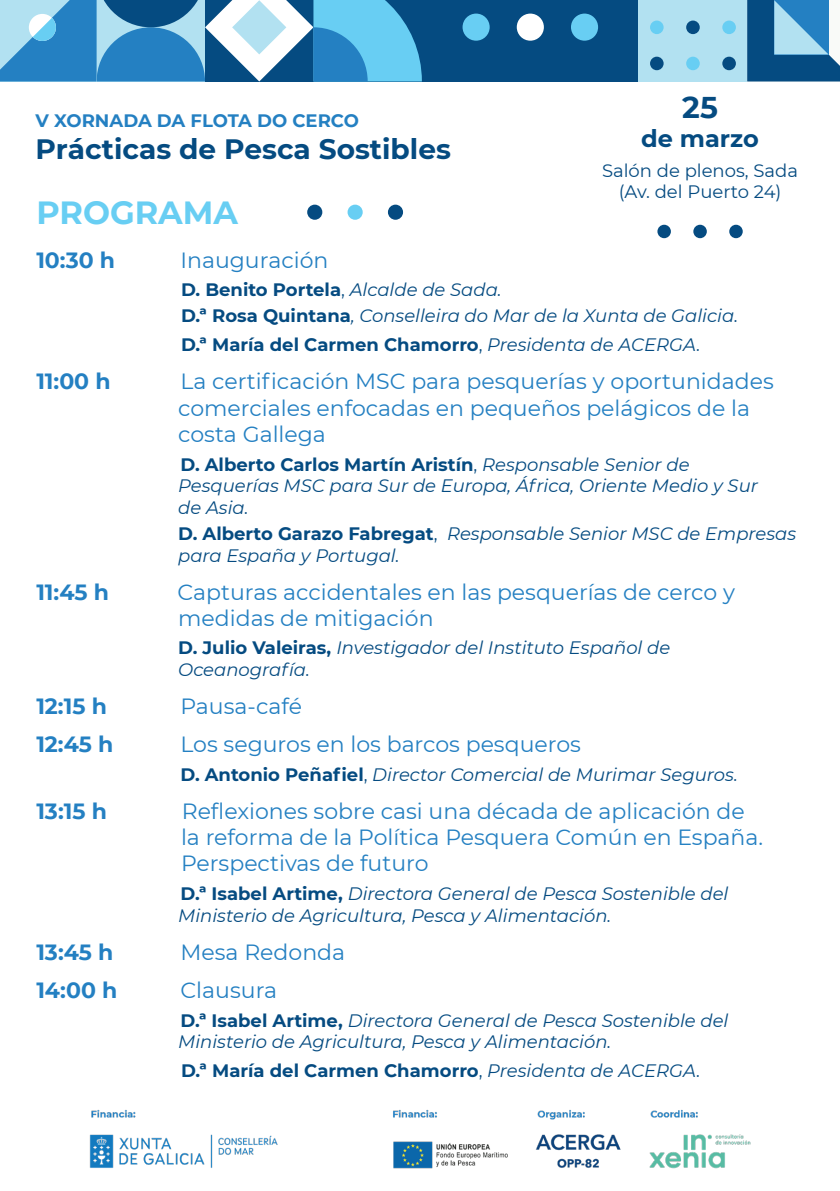
<style>
.page{position:relative;width:840px;height:1191px;background:#fff}
.page>*{position:absolute;margin:0;border:0;box-sizing:border-box;transform-origin:0 0}
.t1{font:700 32px "Montserrat";color:#68cef3}
.t2{font:700 30px "Montserrat";color:#054b81}
.t3{font:700 28px "Montserrat";color:#054b81}
.t4{font:700 24px "Montserrat";color:#054b81}
.t5{font:22px/26.4px "Montserrat";color:#2480c2}
.t6{font:700 22px "Montserrat";color:#2480c2}
.t7{font:italic 18px/21.6px "Montserrat";color:#054b81}
.t8{font:700 18px "Montserrat";color:#054b81}
.t9{font:18px "Montserrat";color:#054b81}
.t10{font:700 18px "Montserrat";color:#2480c2}
.s1{font-weight:400}
.s2{font-weight:400;font-style:italic}
.s3{font-weight:700;font-style:normal}
.s4{font-style:normal}
</style>
<div class="page">
<img style="left:89px;top:1109px;width:662px;height:60px">
<svg style="left:0;top:0;width:421px;height:81px;background:#5ca3cd"></svg>
<div style="left:421px;top:0;width:217px;height:81px;background:#054b81"></div>
<div style="left:516px;top:14px;width:27px;height:27px;background:#fff;border-radius:50%"></div>
<div style="left:570px;top:14px;width:27px;height:27px;background:#68cef3;border-radius:50%"></div>
<div style="left:462px;top:14px;width:27px;height:27px;background:#68cef3;border-radius:50%"></div>
<svg style="left:746px;top:0;width:93px;height:81px;background:#4283af"></svg>
<div style="left:638px;top:0;width:108px;height:81px;background:#b2e1f1"></div>
<div style="left:685px;top:21px;width:14px;height:13px;background:#054b81;border-radius:50%"></div>
<div style="left:722px;top:21px;width:13px;height:13px;background:#68cef3;border-radius:50%"></div>
<div style="left:649px;top:21px;width:14px;height:13px;background:#68cef3;border-radius:50%"></div>
<div style="left:685px;top:57px;width:14px;height:13px;background:#68cef3;border-radius:50%"></div>
<div style="left:722px;top:57px;width:13px;height:13px;background:#054b81;border-radius:50%"></div>
<div style="left:649px;top:57px;width:14px;height:13px;background:#054b81;border-radius:50%"></div>
<div style="left:347px;top:205px;width:15px;height:15px;background:#68cef3;border-radius:50%"></div>
<div style="left:387px;top:205px;width:16px;height:15px;background:#054b81;border-radius:50%"></div>
<div style="left:307px;top:205px;width:15px;height:15px;background:#054b81;border-radius:50%"></div>
<div style="left:693px;top:225px;width:13px;height:13px;background:#054b81;border-radius:50%"></div>
<div style="left:728px;top:225px;width:14px;height:13px;background:#054b81;border-radius:50%"></div>
<div style="left:657px;top:225px;width:13px;height:13px;background:#054b81;border-radius:50%"></div>
<p class="t10" style="left:36px;top:107px;width:325px">V XORNADA DA FLOTA DO CERCO</p>
<p class="t3" style="left:36px;top:129px;width:416px">Prácticas de Pesca Sostibles</p>
<p class="t2" style="left:682px;top:86px;width:37px">25</p>
<p class="t4" style="left:641px;top:121px;width:119px">de marzo</p>
<p class="t9" style="left:601px;top:158px;width:197px">Salón de plenos, Sada</p>
<p class="t9" style="left:618px;top:179px;width:164px">(Av. del Puerto 24)</p>
<p class="t1" style="left:36px;top:190px;width:203px">PROGRAMA</p>
<p class="t6" style="left:36px;top:245px;width:80px">10:30 h</p>
<p class="t5" style="left:180px;top:247px;width:149px">Inauguración</p>
<p class="t8" style="left:181px;top:277px;width:322px">D. Benito Portela<span class="s1">,</span> <span class="s2">Alcalde de Sada.</span></p>
<p class="t7" style="left:181px;top:304px;width:558px"><span class="s3">D.ª Rosa Quintana</span>, Conselleira do Mar de la Xunta de Galicia.</p>
<p class="t8" style="left:181px;top:332px;width:520px">D.ª María del Carmen Chamorro<span class="s1">,</span> <span class="s2">Presidenta de ACERGA.</span></p>
<p class="t6" style="left:36px;top:365px;width:76px">11:00 h</p>
<p class="t5" style="left:180px;top:367px;width:594px">La certificación MSC para pesquerías y oportunidades</p>
<p class="t5" style="left:178px;top:394px;width:573px">comerciales enfocadas en pequeños pelágicos de la costa Gallega</p>
<p class="t8" style="left:180px;top:451px;width:510px">D. Alberto Carlos Martín Aristín<span class="s1">,</span> <span class="s2">Responsable Senior de</span></p>
<p class="t7" style="left:178px;top:474px;width:581px">Pesquerías MSC para Sur de Europa, África, Oriente Medio y Sur</p>
<p class="t7" style="left:178px;top:496px;width:72px">de Asia.</p>
<p class="t7" style="left:178px;top:522px;width:619px"><span class="s3">D. Alberto Garazo Fabregat</span><span class="s4">,</span> Responsable Senior MSC de Empresas para España y Portugal.</p>
<p class="t6" style="left:36px;top:576px;width:74px">11:45 h</p>
<p class="t5" style="left:177px;top:578px;width:558px">Capturas accidentales en las pesquerías de cerco y</p>
<p class="t5" style="left:178px;top:604px;width:257px">medidas de mitigación</p>
<p class="t7" style="left:178px;top:636px;width:493px"><span class="s3">D. Julio Valeiras,</span> Investigador del Instituto Español de<br>Oceanografía.</p>
<p class="t6" style="left:36px;top:690px;width:72px">12:15 h</p>
<p class="t5" style="left:180px;top:692px;width:123px">Pausa-café</p>
<p class="t6" style="left:36px;top:728px;width:79px">12:45 h</p>
<p class="t5" style="left:180px;top:730px;width:401px">Los seguros en los barcos pesqueros</p>
<p class="t7" style="left:180px;top:762px;width:558px"><span class="s3">D. Antonio Peñafiel</span><span class="s4">,</span> Director Comercial de Murimar Seguros.</p>
<p class="t6" style="left:36px;top:795px;width:72px">13:15 h</p>
<p class="t5" style="left:182px;top:797px;width:564px">Reflexiones sobre casi una década de aplicación de</p>
<p class="t5" style="left:181px;top:823px;width:583px">la reforma de la Política Pesquera Común en España.<br>Perspectivas de futuro</p>
<p class="t7" style="left:180px;top:882px;width:549px"><span class="s3">D.ª Isabel Artime,</span> Directora General de Pesca Sostenible del</p>
<p class="t7" style="left:178px;top:904px;width:434px">Ministerio de Agricultura, Pesca y Alimentación.</p>
<p class="t6" style="left:36px;top:936px;width:79px">13:45 h</p>
<p class="t5" style="left:180px;top:938px;width:166px">Mesa Redonda</p>
<p class="t6" style="left:36px;top:974px;width:83px">14:00 h</p>
<p class="t5" style="left:180px;top:976px;width:98px">Clausura</p>
<p class="t7" style="left:180px;top:1008px;width:549px"><span class="s3">D.ª Isabel Artime,</span> Directora General de Pesca Sostenible del</p>
<p class="t7" style="left:178px;top:1030px;width:434px">Ministerio de Agricultura, Pesca y Alimentación.</p>
<p class="t8" style="left:181px;top:1057px;width:520px">D.ª María del Carmen Chamorro<span class="s1">,</span> <span class="s2">Presidenta de ACERGA.</span></p>
</div>
